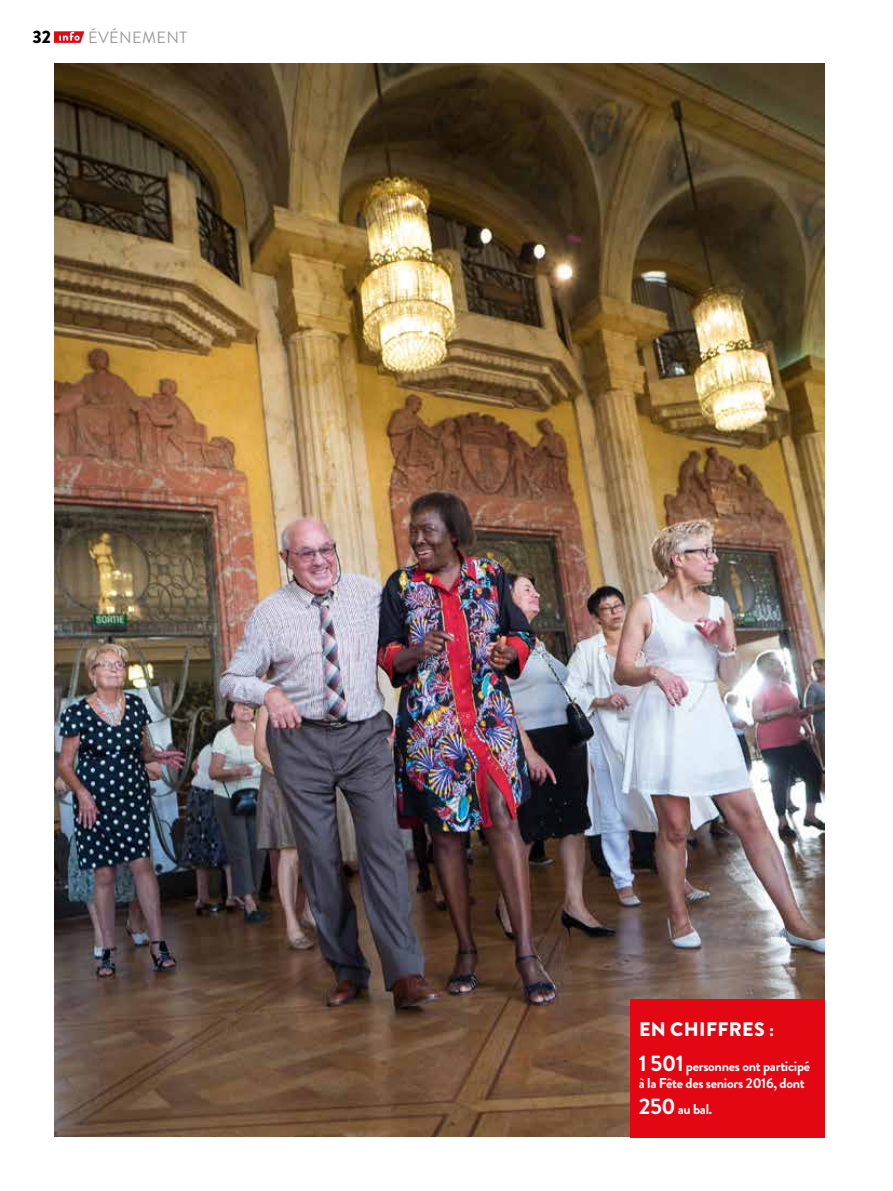
<style>
.page{position:relative;width:893px;height:1191px;background:#fff}
.page>*{position:absolute;margin:0;border:0;box-sizing:border-box;transform-origin:0 0}
.TITRE_ENCADRÉ{font:900 19.5px "Brandon Grotesque";letter-spacing:.02em;color:#fff}
.t1{font:900 18px "Brandon Grotesque";color:#000}
.t2{font:16.35px "Brandon Grotesque";letter-spacing:.02em;color:#9d9d9c}
.TXT_ENCADRE{font:700 14.25px/17.2px "Brandon Grotesque";letter-spacing:-.02em;color:#fff}
.s1{font-size:22.5px}
</style>
<div class="page">
<svg style="left:54px;top:31px;width:30px;height:12px"></svg>
<img style="left:54px;top:64px;width:771px;height:1073px">
<div style="left:630px;top:999px;width:195px;height:138px;background:#e30613"></div>
<p class="t1" style="left:32px;top:24px;width:20px">32</p>
<p class="t2" style="left:88px;top:26px;width:101px">ÉVÉNEMENT</p>
<p class="TITRE_ENCADRÉ" style="left:639px;top:1015px;width:137px">EN CHIFFRES :</p>
<p class="TXT_ENCADRE" style="left:639px;top:1057px;width:173px"><span class="s1">1 501</span> personnes ont participé à la Fête des seniors 2016, dont</p>
<p class="TXT_ENCADRE" style="left:639px;top:1100px;width:75px"><span class="s1">250</span> au bal.</p>
</div>
